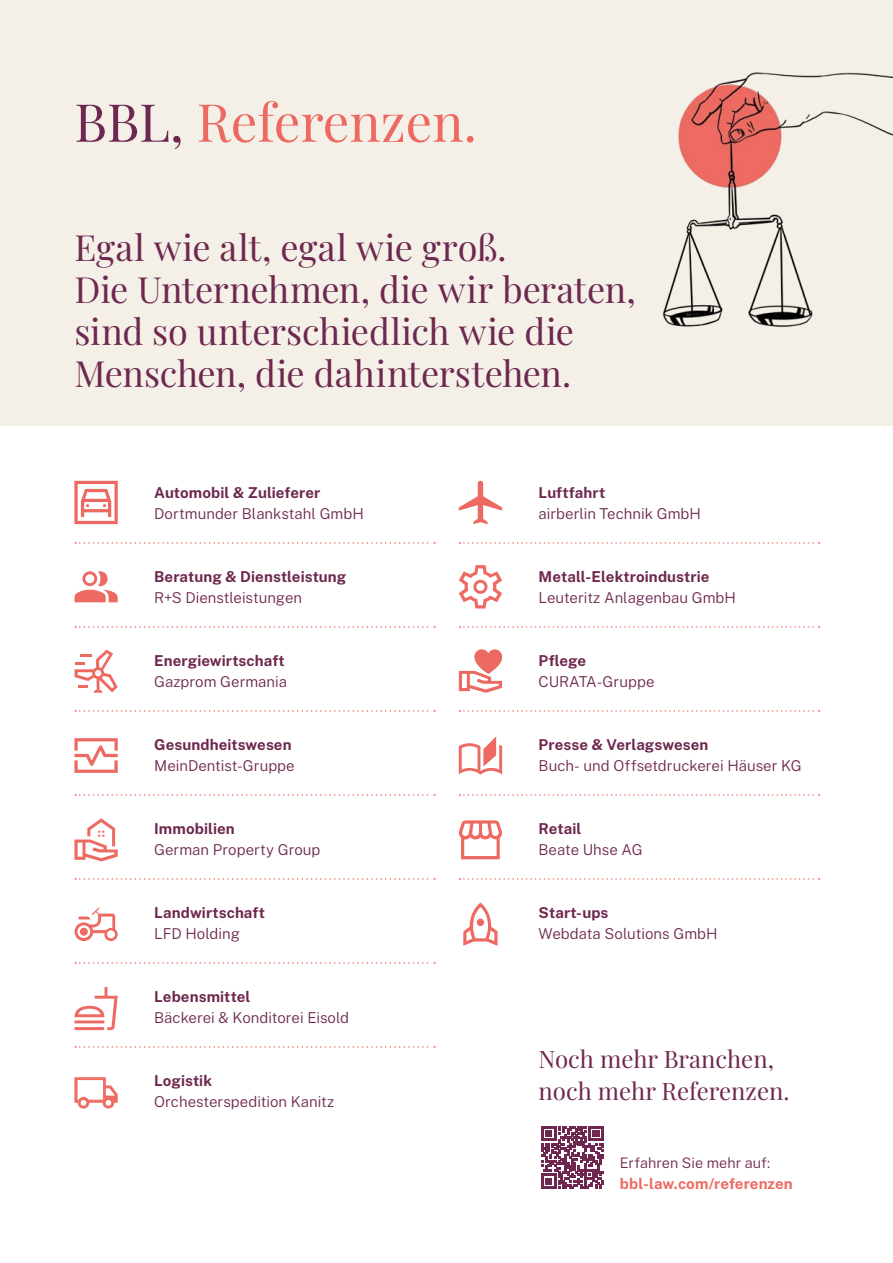
<style>
.page{position:relative;width:893px;height:1263px;background:#fff}
.page>*{position:absolute;margin:0;border:0;box-sizing:border-box;transform-origin:0 0}
.t1{font:52.5px "Playfair Display";color:#ed6a62}
.t2{font:36px/42px "Playfair Display";letter-spacing:-.005em;color:#6e284f}
.t3{font:24px/31.5px "Playfair Display";color:#6e284f}
.t4{font:300 15px "Public Sans";color:#6e284f}
.t5{font:700 15px "Public Sans";letter-spacing:.005em;color:#6e284f}
.t6{font:700 15px "Public Sans";letter-spacing:.005em;color:#ed6a62}
.t7{font:300 14.4px "Public Sans";letter-spacing:.005em;color:#6e284f}
.s1{color:#6e284f}
</style>
<div class="page">
<div style="left:0;top:0;width:893px;height:425px;background:#f4f0e8"></div>
<img style="left:662px;top:72px;width:231px;height:255px">
<svg style="left:74px;top:481px;width:44px;height:43px"></svg>
<svg style="left:74px;top:571px;width:44px;height:31px"></svg>
<svg style="left:75px;top:650px;width:43px;height:43px"></svg>
<svg style="left:74px;top:738px;width:44px;height:35px"></svg>
<svg style="left:74px;top:818px;width:44px;height:43px"></svg>
<svg style="left:75px;top:907px;width:43px;height:34px"></svg>
<svg style="left:74px;top:987px;width:44px;height:43px"></svg>
<svg style="left:74px;top:1077px;width:44px;height:32px"></svg>
<svg style="left:459px;top:481px;width:43px;height:43px"></svg>
<svg style="left:459px;top:565px;width:43px;height:43px"></svg>
<svg style="left:459px;top:649px;width:43px;height:44px"></svg>
<svg style="left:459px;top:736px;width:43px;height:39px"></svg>
<svg style="left:459px;top:820px;width:43px;height:39px"></svg>
<svg style="left:463px;top:902px;width:35px;height:44px"></svg>
<svg style="left:459px;top:542px;width:360px;height:2px"></svg>
<svg style="left:459px;top:626px;width:360px;height:2px"></svg>
<svg style="left:459px;top:710px;width:360px;height:2px"></svg>
<svg style="left:459px;top:794px;width:360px;height:2px"></svg>
<svg style="left:459px;top:878px;width:360px;height:2px"></svg>
<svg style="left:541px;top:1126px;width:63px;height:62px"></svg>
<svg style="left:75px;top:542px;width:360px;height:2px"></svg>
<svg style="left:75px;top:878px;width:360px;height:2px"></svg>
<svg style="left:75px;top:626px;width:360px;height:2px"></svg>
<svg style="left:75px;top:962px;width:360px;height:2px"></svg>
<svg style="left:75px;top:710px;width:360px;height:2px"></svg>
<svg style="left:75px;top:1046px;width:360px;height:2px"></svg>
<svg style="left:75px;top:794px;width:360px;height:2px"></svg>
<h1 class="t1" style="left:74px;top:81px;width:404px"><span class="s1">BBL,</span> Referenzen.</h1>
<h2 class="t2" style="left:74px;top:223px;width:563px">Egal wie alt, egal wie groß.<br>Die Unternehmen, die wir beraten, sind so unterschiedlich wie die<br>Menschen, die dahinterstehen.</h2>
<p class="t5" style="left:154px;top:481px;width:168px">Automobil &amp; Zulieferer</p>
<p class="t4" style="left:154px;top:503px;width:211px">Dortmunder Blankstahl GmbH</p>
<p class="t5" style="left:539px;top:481px;width:68px">Luftfahrt</p>
<p class="t4" style="left:539px;top:503px;width:164px">airberlin Technik GmbH</p>
<p class="t5" style="left:154px;top:565px;width:194px">Beratung &amp; Dienstleistung</p>
<p class="t4" style="left:154px;top:587px;width:149px">R+S Dienstleistungen</p>
<p class="t5" style="left:539px;top:565px;width:172px">Metall-Elektroindustrie</p>
<p class="t4" style="left:539px;top:587px;width:199px">Leuteritz Anlagenbau GmbH</p>
<p class="t5" style="left:154px;top:649px;width:132px">Energiewirtschaft</p>
<p class="t4" style="left:154px;top:671px;width:134px">Gazprom Germania</p>
<p class="t5" style="left:539px;top:649px;width:49px">Pflege</p>
<p class="t4" style="left:539px;top:671px;width:117px">CURATA-Gruppe</p>
<p class="t5" style="left:154px;top:733px;width:139px">Gesundheitswesen</p>
<p class="t4" style="left:154px;top:755px;width:142px">MeinDentist-Gruppe</p>
<p class="t5" style="left:539px;top:733px;width:171px">Presse &amp; Verlagswesen</p>
<p class="t4" style="left:539px;top:755px;width:265px">Buch- und Offsetdruckerei Häuser KG</p>
<p class="t5" style="left:154px;top:817px;width:82px">Immobilien</p>
<p class="t4" style="left:154px;top:839px;width:168px">German Property Group</p>
<p class="t5" style="left:539px;top:817px;width:44px">Retail</p>
<p class="t4" style="left:539px;top:839px;width:106px">Beate Uhse AG</p>
<p class="t5" style="left:154px;top:901px;width:112px">Landwirtschaft</p>
<p class="t4" style="left:154px;top:923px;width:87px">LFD Holding</p>
<p class="t5" style="left:539px;top:901px;width:71px">Start-ups</p>
<p class="t4" style="left:539px;top:923px;width:181px">Webdata Solutions GmbH</p>
<p class="t5" style="left:154px;top:985px;width:98px">Lebensmittel</p>
<p class="t4" style="left:154px;top:1007px;width:196px">Bäckerei &amp; Konditorei Eisold</p>
<p class="t5" style="left:154px;top:1069px;width:59px">Logistik</p>
<p class="t4" style="left:154px;top:1091px;width:182px">Orchesterspedition Kanitz</p>
<h3 class="t3" style="left:539px;top:1042px;width:252px">Noch mehr Branchen, noch mehr Referenzen.</h3>
<p class="t7" style="left:620px;top:1152px;width:152px">Erfahren Sie mehr auf:</p>
<p class="t6" style="left:620px;top:1172px;width:174px">bbl-law.com/referenzen</p>
</div>
